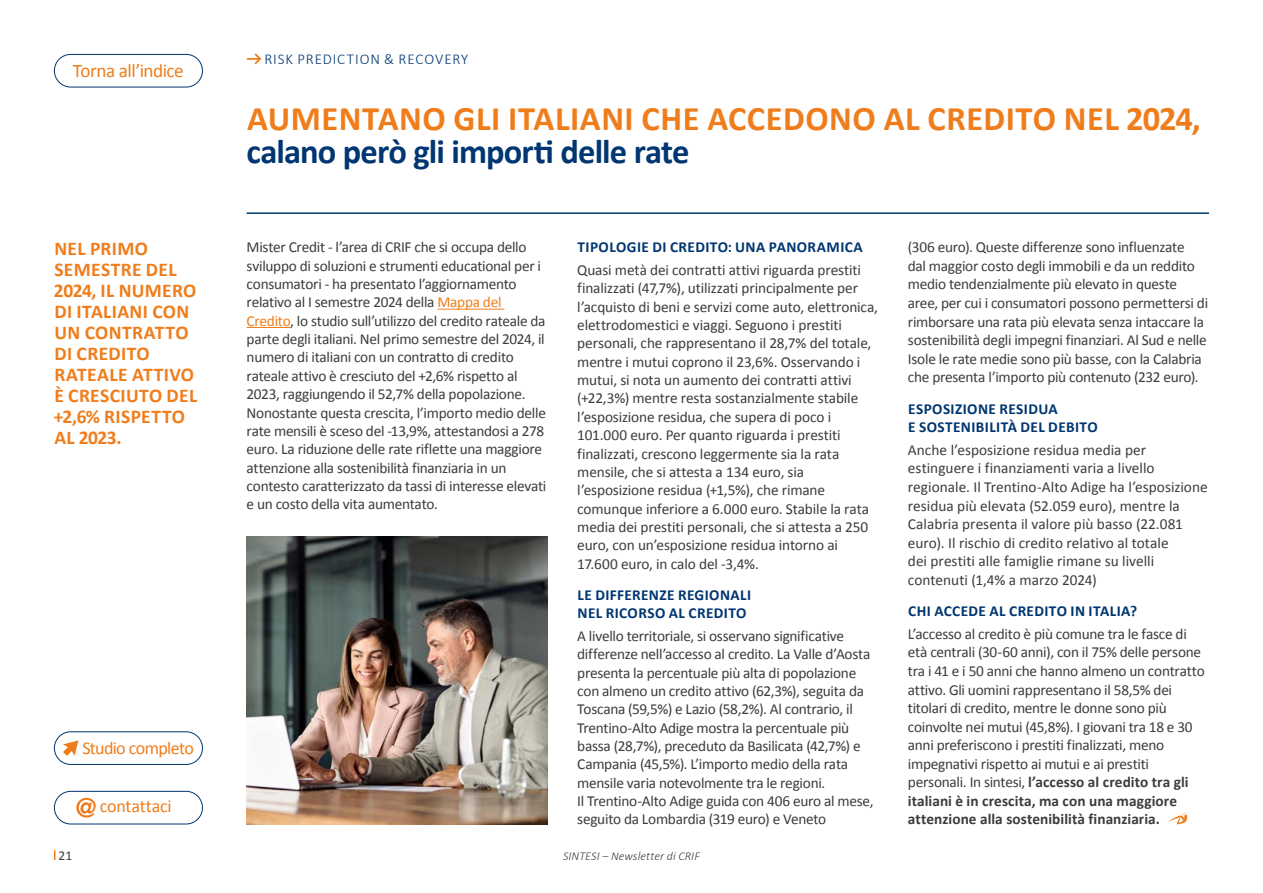
<style>
.page{position:relative;width:1263px;height:893px;background:#fff}
.page>*{position:absolute;margin:0;border:0;box-sizing:border-box;transform-origin:0 0}
.t1{font:700 34.5px "Calibri";letter-spacing:.015em;color:#ef7d1b}
.t2{font:700 34.5px "Calibri";letter-spacing:-.025em;color:#003671}
.t3{font:700 19.5px/21px "Calibri";letter-spacing:.015em;color:#ef7d1b}
.t4{font:19.2px "Calibri";letter-spacing:-.03em;color:#ef7d1b}
.t5{font:18px "Calibri";letter-spacing:-.035em;color:#ef7d1b}
.t6{font:18px "Calibri";letter-spacing:-.015em;color:#ef7d1b}
.t7{font:15.3px/18.3px "Calibri";letter-spacing:-.015em;color:#3c3c3b}
.t8{font:700 15.3px/18.3px "Calibri";letter-spacing:.025em;color:#003671}
.t9{font:300 15px "Calibri";letter-spacing:.055em;color:#003671}
.t10{font:13.5px "Calibri";color:#3c3c3b}
.t11{font:italic 300 12px "Calibri";letter-spacing:.01em;color:#3c3c3b}
.s1{color:#ef7d1b}
.s2{font-weight:700}
</style>
<div class="page">
<div style="left:54px;top:54px;width:149px;height:33px;border:1px solid #003671;border-radius:16px"></div>
<svg style="left:54px;top:850px;width:2px;height:10px"></svg>
<svg style="left:1167px;top:812px;width:21px;height:12px"></svg>
<hr style="left:437px;top:309px;width:67px;height:1px;background:#ef7d1b">
<hr style="left:247px;top:327px;width:43px;height:1px;background:#ef7d1b">
<hr style="left:247px;top:212px;width:962px;height:2px;background:#003671">
<div style="left:54px;top:791px;width:149px;height:33px;border:1px solid #003671;border-radius:16px"></div>
<svg style="left:76px;top:798px;width:20px;height:20px"></svg>
<div style="left:54px;top:731px;width:149px;height:34px;border:1px solid #003671;border-radius:16px"></div>
<svg style="left:63px;top:740px;width:16px;height:16px"></svg>
<img style="left:247px;top:537px;width:301px;height:287px">
<svg style="left:247px;top:54px;width:14px;height:10px"></svg>
<p class="t4" style="left:73px;top:59px;width:112px">Torna all’indice</p>
<p class="t9" style="left:264px;top:50px;width:205px">RISK PREDICTION &amp; RECOVERY</p>
<h1 class="t1" style="left:247px;top:97px;width:955px">AUMENTANO GLI ITALIANI CHE ACCEDONO AL CREDITO NEL 2024,</h1>
<h1 class="t2" style="left:247px;top:130px;width:444px">calano però gli importi delle rate</h1>
<p class="t7" style="left:247px;top:237px;width:301px">Mister Credit - l’area di CRIF che si occupa dello sviluppo di soluzioni e strumenti educational per i consumatori - ha presentato l’aggiornamento relativo al I semestre 2024 della <span class="s1">Mappa del Credito</span>, lo studio sull’utilizzo del credito rateale da parte degli italiani. Nel primo semestre del 2024, il numero di italiani con un contratto di credito rateale attivo è cresciuto del +2,6% rispetto al 2023, raggiungendo il 52,7% della popolazione.<br>Nonostante questa crescita, l’importo medio delle rate mensili è sceso del -13,9%, attestandosi a 278 euro. La riduzione delle rate riflette una maggiore attenzione alla sostenibilità finanziaria in un contesto caratterizzato da tassi di interesse elevati e un costo della vita aumentato.</p>
<p class="t3" style="left:54px;top:238px;width:145px">NEL PRIMO<br>SEMESTRE DEL<br>2024, IL NUMERO<br>DI ITALIANI CON<br>UN CONTRATTO<br>DI CREDITO<br>RATEALE ATTIVO<br>È CRESCIUTO DEL +2,6% RISPETTO<br>AL 2023.</p>
<p class="t8" style="left:578px;top:237px;width:287px">TIPOLOGIE DI CREDITO: UNA PANORAMICA</p>
<p class="t7" style="left:577px;top:260px;width:302px">Quasi metà dei contratti attivi riguarda prestiti finalizzati (47,7%), utilizzati principalmente per l’acquisto di beni e servizi come auto, elettronica, elettrodomestici e viaggi. Seguono i prestiti personali, che rappresentano il 28,7% del totale, mentre i mutui coprono il 23,6%. Osservando i mutui, si nota un aumento dei contratti attivi (+22,3%) mentre resta sostanzialmente stabile l’esposizione residua, che supera di poco i 101.000 euro. Per quanto riguarda i prestiti finalizzati, crescono leggermente sia la rata mensile, che si attesta a 134 euro, sia l’esposizione residua (+1,5%), che rimane comunque inferiore a 6.000 euro. Stabile la rata media dei prestiti personali, che si attesta a 250 euro, con un’esposizione residua intorno ai 17.600 euro, in calo del -3,4%.</p>
<p class="t8" style="left:578px;top:585px;width:175px">LE DIFFERENZE REGIONALI<br>NEL RICORSO AL CREDITO</p>
<p class="t7" style="left:577px;top:626px;width:298px">A livello territoriale, si osservano significative differenze nell’accesso al credito. La Valle d’Aosta presenta la percentuale più alta di popolazione con almeno un credito attivo (62,3%), seguita da Toscana (59,5%) e Lazio (58,2%). Al contrario, il Trentino-Alto Adige mostra la percentuale più bassa (28,7%), preceduto da Basilicata (42,7%) e Campania (45,5%). L’importo medio della rata mensile varia notevolmente tra le regioni.<br>Il Trentino-Alto Adige guida con 406 euro al mese, seguito da Lombardia (319 euro) e Veneto</p>
<p class="t5" style="left:82px;top:737px;width:113px">Studio completo</p>
<p class="t6" style="left:100px;top:795px;width:73px">contattaci</p>
<p class="t10" style="left:59px;top:847px;width:15px">21</p>
<p class="t11" style="left:563px;top:848px;width:138px">SINTESI – Newsletter di CRIF</p>
<p class="t7" style="left:908px;top:237px;width:302px">(306 euro). Queste differenze sono influenzate<br>dal maggior costo degli immobili e da un reddito medio tendenzialmente più elevato in queste aree, per cui i consumatori possono permettersi di rimborsare una rata più elevata senza intaccare la sostenibilità degli impegni finanziari. Al Sud e nelle Isole le rate medie sono più basse, con la Calabria che presenta l’importo più contenuto (232 euro).</p>
<p class="t8" style="left:908px;top:398px;width:191px">ESPOSIZIONE RESIDUA<br>E SOSTENIBILITÀ DEL DEBITO</p>
<p class="t7" style="left:908px;top:440px;width:301px">Anche l’esposizione residua media per estinguere i finanziamenti varia a livello regionale. Il Trentino-Alto Adige ha l’esposizione residua più elevata (52.059 euro), mentre la Calabria presenta il valore più basso (22.081 euro). Il rischio di credito relativo al totale<br>dei prestiti alle famiglie rimane su livelli contenuti (1,4% a marzo 2024)</p>
<p class="t8" style="left:908px;top:601px;width:230px">CHI ACCEDE AL CREDITO IN ITALIA?</p>
<p class="t7" style="left:908px;top:624px;width:298px">L’accesso al credito è più comune tra le fasce di età centrali (30-60 anni), con il 75% delle persone tra i 41 e i 50 anni che hanno almeno un contratto attivo. Gli uomini rappresentano il 58,5% dei titolari di credito, mentre le donne sono più coinvolte nei mutui (45,8%). I giovani tra 18 e 30 anni preferiscono i prestiti finalizzati, meno impegnativi rispetto ai mutui e ai prestiti personali. In sintesi, <span class="s2">l’accesso al credito tra gli italiani è in crescita, ma con una maggiore attenzione alla sostenibilità finanziaria.</span></p>
</div>
